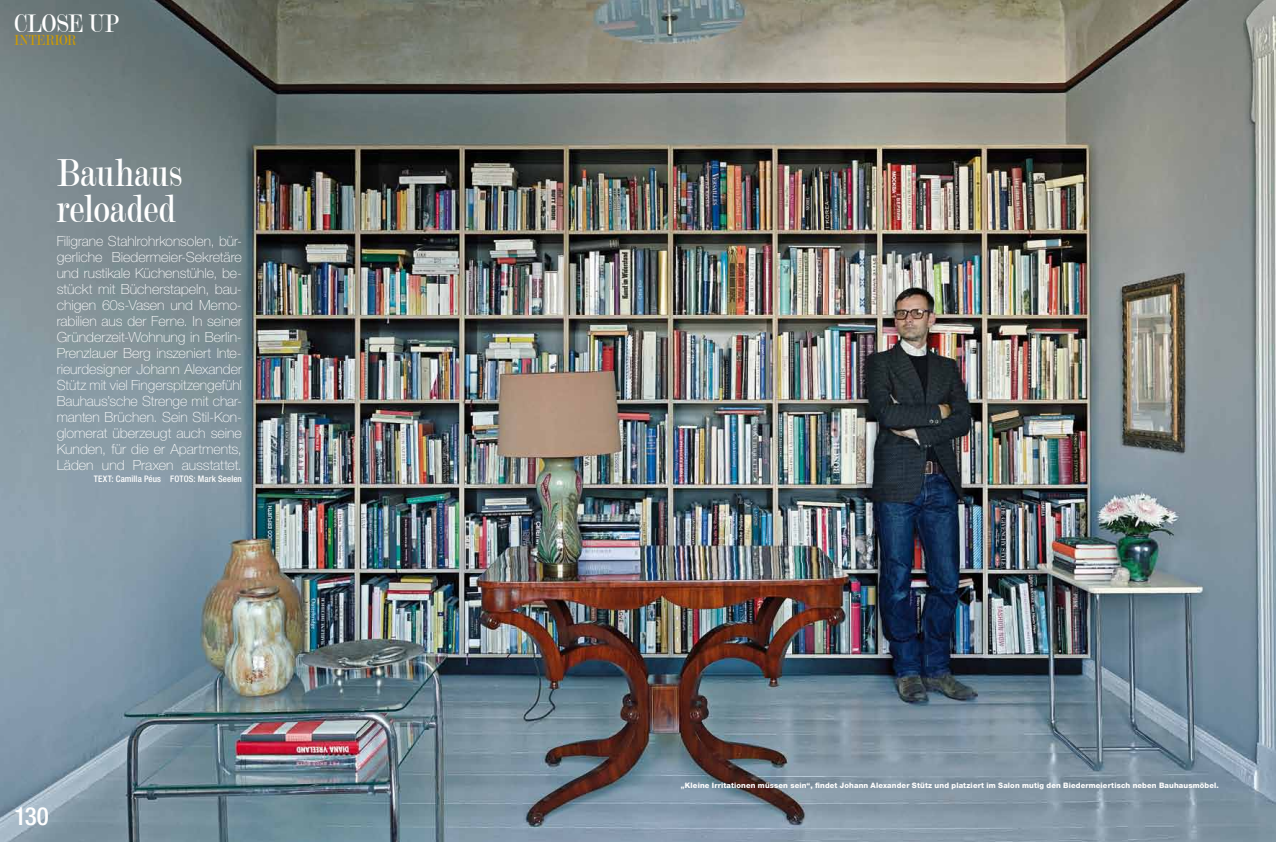
<style>
.page{position:relative;width:1276px;height:842px;background:#fff}
.page>*{position:absolute;margin:0;border:0;box-sizing:border-box;transform-origin:0 0}
.t1{font:40px/36px "Modern 20 BT Roman B";letter-spacing:-.015em;color:#fff;scale:.82 1}
.t2{font:26px "Modern 20 BT Roman B";letter-spacing:-.045em;color:#fff;scale:.82 1}
.t3{font:500 condensed 25px "Helvetica Neue LT Pro";color:#fff}
.t4{font:15px "Modern 20 BT Roman B";letter-spacing:-.035em;color:#cb9a04;scale:.82 1}
.t5{font:100 14px/16px "Helvetica Neue LT Pro";letter-spacing:-.005em;color:#fff;text-align:justify}
.t6{font:500 condensed 9px "Helvetica Neue LT Pro";letter-spacing:.01em;color:#fff}
.t7{font:800 7.5px "Helvetica Neue LT Pro";letter-spacing:.02em;color:#fff}
</style>
<div class="page">
<img style="left:0;top:0;width:1276px;height:842px">
<h2 class="t2" style="left:14px;top:7px;width:130px">Close Up</h2>
<p class="t4" style="left:14px;top:31px;width:78px">interior</p>
<h1 class="t1" style="left:57px;top:153px;width:156px">Bauhaus reloaded</h1>
<p class="t5" style="left:57px;top:233px;width:187px">Filigrane Stahlrohrkonsolen, bür&shy;gerliche Biedermeier-Sekretäre und rustikale Küchenstühle, be&shy;stückt mit Bücherstapeln, bau&shy;chigen 60s-Vasen und Memo&shy;rabilien aus der Ferne. In seiner Gründerzeit-Wohnung in Berlin-Prenzlauer Berg inszeniert Inte&shy;rieurdesigner Johann Alexander Stütz mit viel Fingerspitzengefühl Bauhaus’sche Strenge mit char&shy;manten Brüchen. Sein Stil-Kon&shy;glomerat überzeugt auch seine Kunden, für die er Apartments, Läden und Praxen ausstattet.</p>
<p class="t6" style="left:94px;top:474px;width:150px">Text: Camilla Péus Fotos: Mark Seelen</p>
<h3 class="t3" style="left:14px;top:801px;width:36px">130</h3>
<p class="t7" style="left:681px;top:781px;width:539px">„Kleine Irritationen müssen sein“, findet Johann Alexander Stütz und platziert im Salon mutig den Biedermeiertisch neben Bauhausmöbel.</p>
</div>
